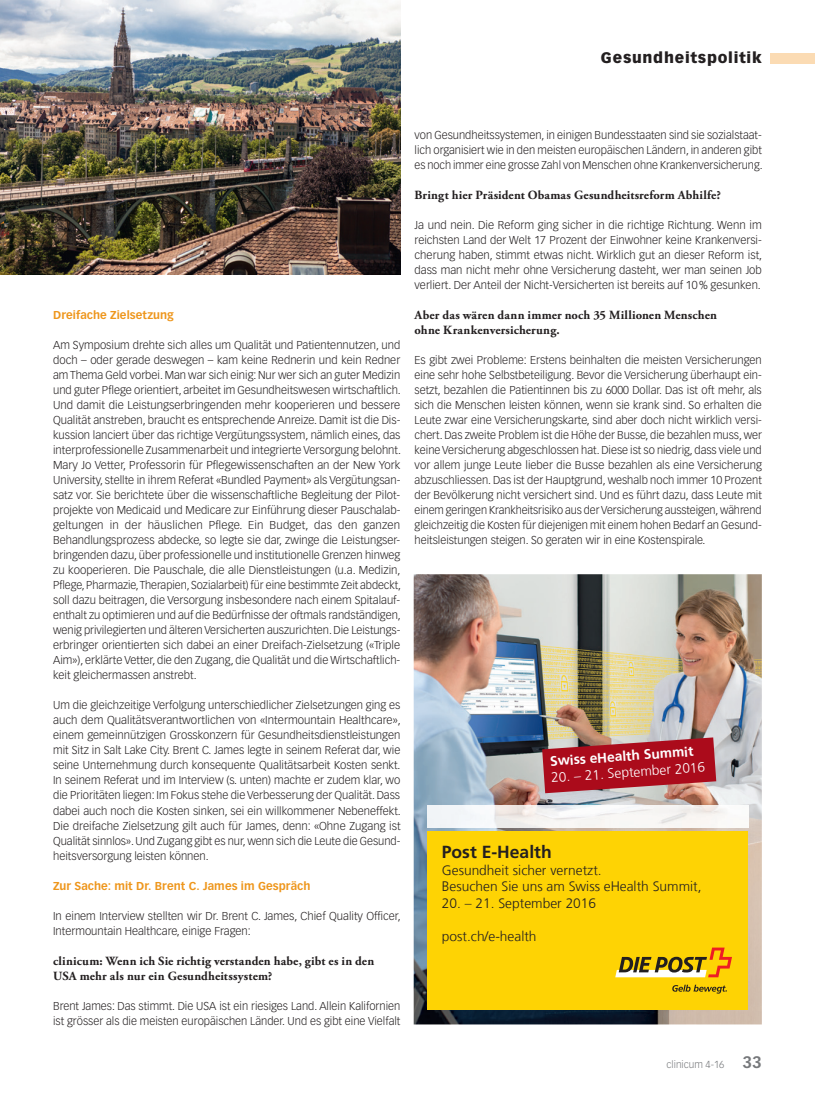
<style>
.page{position:relative;width:815px;height:1099px;background:#fff}
.page>*{position:absolute;margin:0;border:0;box-sizing:border-box;transform-origin:0 0}
.t1{font:700 17.5px "Frutiger";color:#231f20}
.t2{font:900 15px "Vectora LT Std";letter-spacing:.05em;color:#231f20}
.t3{font:300 13.75px/16.5px "Frutiger";color:#231f20}
.t4{font:300 13.75px "Frutiger";color:#fff}
.t5{font:700 13.75px "Frutiger";color:#fff}
.t6{font:700 12.5px/15px "Adobe Garamond Pro";letter-spacing:.01em;color:#231f20}
.t7{font:300 11.25px/15px "Vectora LT Std";color:#231f20;text-align:justify}
.t8{font:700 11.25px "Vectora LT Std";letter-spacing:.005em;color:#ee961c}
.t9{font:300 10px "Vectora LT Std";color:#76787b}
.s1{font-weight:700;font-size:16.25px}
</style>
<div class="page">
<div style="left:770px;top:53px;width:45px;height:10px;background:#fbdbb3"></div>
<img style="left:0;top:0;width:400px;height:274px">
<img style="left:414px;top:574px;width:348px;height:450px">
<div style="left:427px;top:831px;width:321px;height:178px;background:#fed304"></div>
<img style="left:427px;top:805px;width:321px;height:22px">
<svg style="left:615px;top:947px;width:117px;height:30px"></svg>
<svg style="left:672px;top:984px;width:55px;height:9px"></svg>
<svg style="left:542px;top:737px;width:174px;height:56px;background:#af313b"></svg>
<h2 class="t2" style="left:601px;top:49px;width:162px">Gesundheitspolitik</h2>
<p class="t8" style="left:53px;top:308px;width:122px">Dreifache Zielsetzung</p>
<p class="t7" style="left:53px;top:338px;width:349px">Am Symposium drehte sich alles um Qualität und Patientennutzen, und doch – oder gerade deswegen – kam keine Rednerin und kein Redner am Thema Geld vorbei. Man war sich einig: Nur wer sich an guter Medizin und guter Pflege orientiert, arbeitet im Gesundheitswesen wirtschaftlich.<br>Und damit die Leistungserbringenden mehr kooperieren und bessere Qualität anstreben, braucht es entsprechende Anreize. Damit ist die Dis&shy;kussion lanciert über das richtige Vergütungssystem, nämlich eines, das interprofessionelle Zusammenarbeit und integrierte Versorgung belohnt.<br>Mary Jo Vetter, Professorin für Pflegewissenschaften an der New York University, stellte in ihrem Referat «Bundled Payment» als Vergütungsan&shy;satz vor. Sie berichtete über die wissenschaftliche Begleitung der Pilot&shy;projekte von Medicaid und Medicare zur Einführung dieser Pauschalab&shy;geltungen in der häuslichen Pflege. Ein Budget, das den ganzen Behandlungsprozess abdecke, so legte sie dar, zwinge die Leistungser&shy;bringenden dazu, über professionelle und institutionelle Grenzen hinweg zu kooperieren. Die Pauschale, die alle Dienstleistungen (u.a. Medizin, Pflege, Pharmazie, Therapien, Sozialarbeit) für eine bestimmte Zeit abdeckt, soll dazu beitragen, die Versorgung insbesondere nach einem Spitalauf&shy;enthalt zu optimieren und auf die Bedürfnisse der oftmals randständigen, wenig privilegierten und älteren Versicherten auszurichten. Die Leistungs&shy;erbringer orientierten sich dabei an einer Dreifach-Zielsetzung («Triple Aim»), erklärte Vetter, die den Zugang, die Qualität und die Wirtschaftlich&shy;keit gleichermassen anstrebt.</p>
<p class="t7" style="left:53px;top:698px;width:349px">Um die gleichzeitige Verfolgung unterschiedlicher Zielsetzungen ging es auch dem Qualitätsverantwortlichen von «Intermountain Healthcare», einem gemeinnützigen Grosskonzern für Gesundheitsdienstleistungen mit Sitz in Salt Lake City. Brent C. James legte in seinem Referat dar, wie seine Unternehmung durch konsequente Qualitätsarbeit Kosten senkt.<br>In seinem Referat und im Interview (s. unten) machte er zudem klar, wo die Prioritäten liegen: Im Fokus stehe die Verbesserung der Qualität. Dass dabei auch noch die Kosten sinken, sei ein willkommener Nebeneffekt.<br>Die dreifache Zielsetzung gilt auch für James, denn: «Ohne Zugang ist Qualität sinnlos». Und Zugang gibt es nur, wenn sich die Leute die Gesund&shy;heitsversorgung leisten können.</p>
<p class="t8" style="left:53px;top:878px;width:259px">Zur Sache: mit Dr. Brent C. James im Gespräch</p>
<p class="t7" style="left:53px;top:908px;width:349px">In einem Interview stellten wir Dr. Brent C. James, Chief Quality Officer,<br>Intermountain Healthcare, einige Fragen:</p>
<p class="t6" style="left:53px;top:953px;width:323px">clinicum: Wenn ich Sie richtig verstanden habe, gibt es in den<br>USA mehr als nur ein Gesundheitssystem?</p>
<p class="t7" style="left:53px;top:998px;width:349px">Brent James: Das stimmt. Die USA ist ein riesiges Land. Allein Kalifornien ist grösser als die meisten europäischen Länder. Und es gibt eine Vielfalt</p>
<p class="t7" style="left:415px;top:128px;width:349px">von Gesundheitssystemen, in einigen Bundesstaaten sind sie sozialstaat&shy;lich organisiert wie in den meisten europäischen Ländern, in anderen gibt es noch immer eine grosse Zahl von Menschen ohne Krankenversicherung.</p>
<p class="t6" style="left:415px;top:188px;width:308px">Bringt hier Präsident Obamas Gesundheitsreform Abhilfe?</p>
<p class="t7" style="left:415px;top:218px;width:349px">Ja und nein. Die Reform ging sicher in die richtige Richtung. Wenn im reichsten Land der Welt 17 Prozent der Einwohner keine Krankenversi&shy;cherung haben, stimmt etwas nicht. Wirklich gut an dieser Reform ist, dass man nicht mehr ohne Versicherung dasteht, wer man seinen Job verliert. Der Anteil der Nicht-Versicherten ist bereits auf 10% gesunken.</p>
<p class="t6" style="left:415px;top:308px;width:304px">Aber das wären dann immer noch 35 Millionen Menschen ohne Krankenversicherung.</p>
<p class="t7" style="left:415px;top:353px;width:349px">Es gibt zwei Probleme: Erstens beinhalten die meisten Versicherungen eine sehr hohe Selbstbeteiligung. Bevor die Versicherung überhaupt ein&shy;setzt, bezahlen die Patientinnen bis zu 6000 Dollar. Das ist oft mehr, als sich die Menschen leisten können, wenn sie krank sind. So erhalten die Leute zwar eine Versicherungskarte, sind aber doch nicht wirklich versi&shy;chert. Das zweite Problem ist die Höhe der Busse, die bezahlen muss, wer keine Versicherung abgeschlossen hat. Diese ist so niedrig, dass viele und vor allem junge Leute lieber die Busse bezahlen als eine Versicherung abzuschliessen. Das ist der Hauptgrund, weshalb noch immer 10 Prozent der Bevölkerung nicht versichert sind. Und es führt dazu, dass Leute mit einem geringen Krankheitsrisiko aus der Versicherung aussteigen, während gleichzeitig die Kosten für diejenigen mit einem hohen Bedarf an Gesund&shy;heitsleistungen steigen. So geraten wir in eine Kostenspirale.</p>
<p class="t5" style="left:549px;top:753px;width:145px;rotate:-4deg">Swiss eHealth Summit</p>
<p class="t4" style="left:551px;top:769px;width:156px;rotate:-4deg">20. – 21. September 2016</p>
<h1 class="t1" style="left:442px;top:841px;width:111px">Post E-Health</h1>
<p class="t3" style="left:442px;top:861px;width:261px">Gesundheit sicher vernetzt.<br>Besuchen Sie uns am Swiss eHealth Summit,</p>
<p class="t3" style="left:442px;top:894px;width:156px">20. – 21. September 2016</p>
<p class="t3" style="left:442px;top:927px;width:96px">post.ch/e-health</p>
<p class="t9" style="left:667px;top:1058px;width:97px">clinicum 4-16 <span class="s1">33</span></p>
</div>
